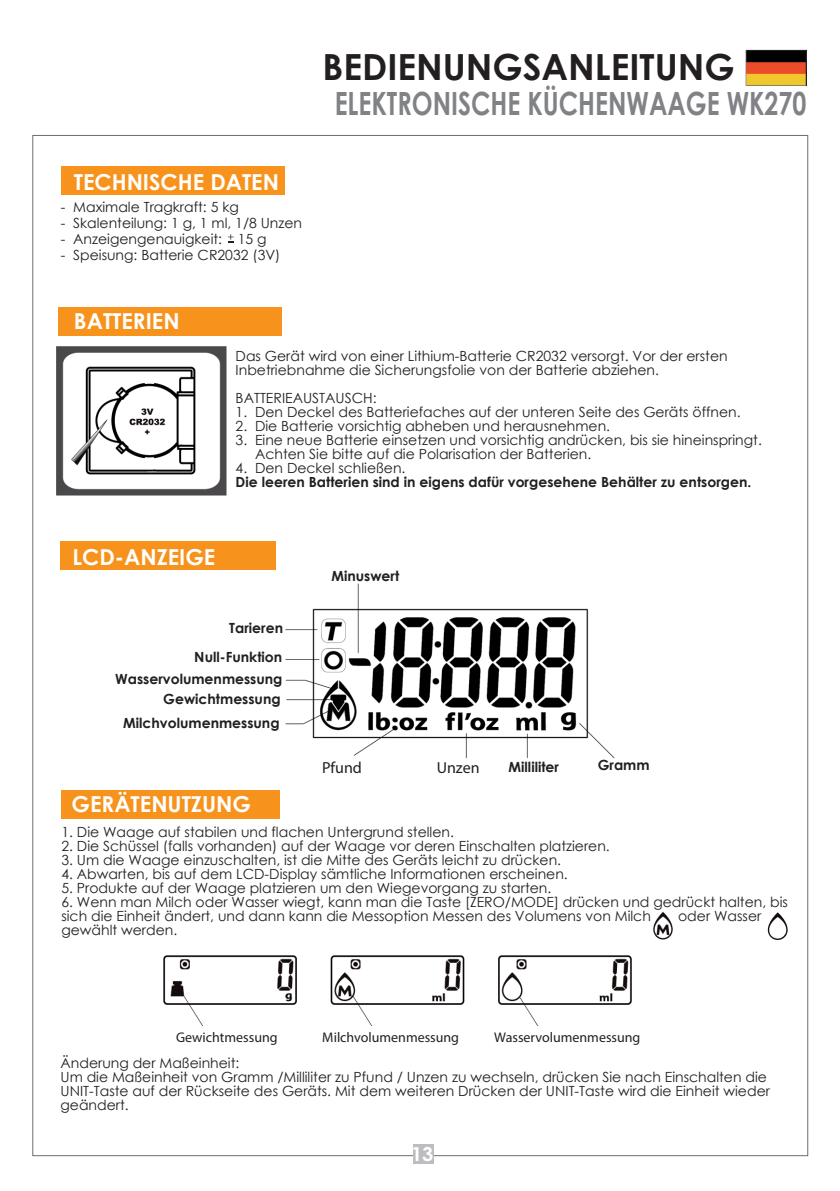
<style>
.page{position:relative;width:840px;height:1191px;background:#fff}
.page>*{position:absolute;margin:0;border:0;box-sizing:border-box;transform-origin:0 0}
.t1{font:700 36px "Century Gothic";color:#231f20}
.t2{font:700 32px "Century Gothic";color:#808285;scale:.78 1}
.t3{font:700 22px "Century Gothic";color:#fff}
.t4{font:700 19.2px "Century Gothic";color:#fff;scale:1.04 1}
.t5{font:16px "Myriad Pro";color:#231f20}
.t6{font:14px/14px "Century Gothic";color:#231f20}
.t7{font:700 14px/24px "Century Gothic";color:#231f20;text-align:right}
.t8{font:14px "Myriad Pro";color:#231f20}
.s1{font-weight:400}
</style>
<div class="page">
<img style="left:285px;top:583px;width:330px;height:176px">
<div style="left:412px;top:1144px;width:21px;height:19px;background:#bcbdc0"></div>
<div style="left:59px;top:308px;width:223px;height:28px;background:#f7931d"></div>
<div style="left:61px;top:167px;width:223px;height:28px;background:#f7931d"></div>
<div style="left:61px;top:542px;width:215px;height:28px;background:#f7931d"></div>
<img style="left:56px;top:346px;width:170px;height:150px">
<div style="left:61px;top:790px;width:218px;height:28px;background:#f7931d"></div>
<img style="left:163px;top:955px;width:468px;height:70px">
<img style="left:653px;top:912px;width:20px;height:28px">
<img style="left:767px;top:912px;width:21px;height:28px">
<svg style="left:228px;top:234px;width:6px;height:9px"></svg>
<img style="left:746px;top:50px;width:59px;height:35px">
<p class="t3" style="left:74px;top:165px;width:207px">TECHNISCHE DATEN</p>
<p class="t6" style="left:61px;top:200px;width:179px">- Maximale Tragkraft: 5 kg</p>
<p class="t6" style="left:61px;top:216px;width:243px">- Skalenteilung: 1 g, 1 ml, 1/8 Unzen</p>
<p class="t6" style="left:61px;top:232px;width:207px">- Anzeigengenauigkeit: 15 g</p>
<p class="t6" style="left:61px;top:248px;width:221px">- Speisung: Batterie CR2032 (3V)</p>
<p class="t3" style="left:74px;top:304px;width:107px">BATTERIEN</p>
<p class="t1" style="left:322px;top:40px;width:413px">BEDIENUNGSANLEITUNG</p>
<p class="t2" style="left:334px;top:79px;width:606px">ELEKTRONISCHE KÜCHENWAAGE WK270</p>
<p class="t6" style="left:235px;top:349px;width:493px">Das Gerät wird von einer Lithium-Batterie CR2032 versorgt. Vor der ersten<br>Inbetriebnahme die Sicherungsfolie von der Batterie abziehen.</p>
<p class="t6" style="left:235px;top:391px;width:142px">BATTERIEAUSTAUSCH:</p>
<p class="t6" style="left:235px;top:405px;width:506px">1. Den Deckel des Batteriefaches auf der unteren Seite des Geräts öffnen.</p>
<p class="t6" style="left:235px;top:419px;width:376px">2. Die Batterie vorsichtig abheben und herausnehmen.</p>
<p class="t6" style="left:255px;top:433px;width:508px;text-indent:-19px">3. Eine neue Batterie einsetzen und vorsichtig andrücken, bis sie hineinspringt.<br>Achten Sie bitte auf die Polarisation der Batterien.</p>
<p class="t7" style="left:235px;top:460px;width:517px;line-height:14px;text-align:left"><span class="s1">4. Den Deckel schließen.<br></span>Die leeren Batterien sind in eigens dafür vorgesehene Behälter zu entsorgen.</p>
<p class="t3" style="left:73px;top:540px;width:144px">LCD-ANZEIGE</p>
<p class="t7" style="left:229px;top:615px;width:55px">Tarieren</p>
<p class="t7" style="left:331px;top:563px;width:69px">Minuswert</p>
<p class="t7" style="left:194px;top:644px;width:89px">Null-Funktion</p>
<p class="t7" style="left:123px;top:686px;width:159px">Gewichtmessung<br>Milchvolumenmessung</p>
<p class="t7" style="left:115px;top:666px;width:169px">Wasservolumenmessung</p>
<p class="t3" style="left:72px;top:787px;width:181px">GERÄTENUTZUNG</p>
<p class="t5" style="left:322px;top:758px;width:41px">Pfund</p>
<p class="t5" style="left:436px;top:758px;width:44px">Unzen</p>
<p class="t7" style="left:508px;top:754px;width:52px">Milliliter</p>
<p class="t7" style="left:597px;top:752px;width:53px">Gramm</p>
<p class="t6" style="left:61px;top:825px;width:394px">1. Die Waage auf stabilen und flachen Untergrund stellen.</p>
<p class="t6" style="left:61px;top:839px;width:549px">2. Die Schüssel (falls vorhanden) auf der Waage vor deren Einschalten platzieren.</p>
<p class="t6" style="left:61px;top:853px;width:501px">3. Um die Waage einzuschalten, ist die Mitte des Geräts leicht zu drücken.</p>
<p class="t6" style="left:61px;top:867px;width:507px">4. Abwarten, bis auf dem LCD-Display sämtliche Informationen erscheinen.</p>
<p class="t6" style="left:61px;top:881px;width:491px">5. Produkte auf der Waage platzieren um den Wiegevorgang zu starten.</p>
<p class="t6" style="left:61px;top:895px;width:727px">6. Wenn man Milch oder Wasser wiegt, kann man die Taste [ZERO/MODE] drücken und gedrückt halten, bis sich die Einheit ändert, und dann kann die Messoption Messen des Volumens von Milch</p>
<p class="t6" style="left:677px;top:909px;width:85px">oder Wasser</p>
<p class="t6" style="left:61px;top:923px;width:117px">gewählt werden.</p>
<p class="t8" style="left:176px;top:1029px;width:103px">Gewichtmessung</p>
<p class="t8" style="left:322px;top:1029px;width:138px">Milchvolumenmessung</p>
<p class="t8" style="left:494px;top:1029px;width:148px">Wasservolumenmessung</p>
<p class="t6" style="left:60px;top:1056px;width:710px">Änderung der Maßeinheit:<br>Um die Maßeinheit von Gramm /Milliliter zu Pfund / Unzen zu wechseln, drücken Sie nach Einschalten die UNIT-Taste auf der Rückseite des Geräts. Mit dem weiteren Drücken der UNIT-Taste wird die Einheit wieder geändert.</p>
<p class="t4" style="left:411px;top:1139px;width:23px">13</p>
</div>
